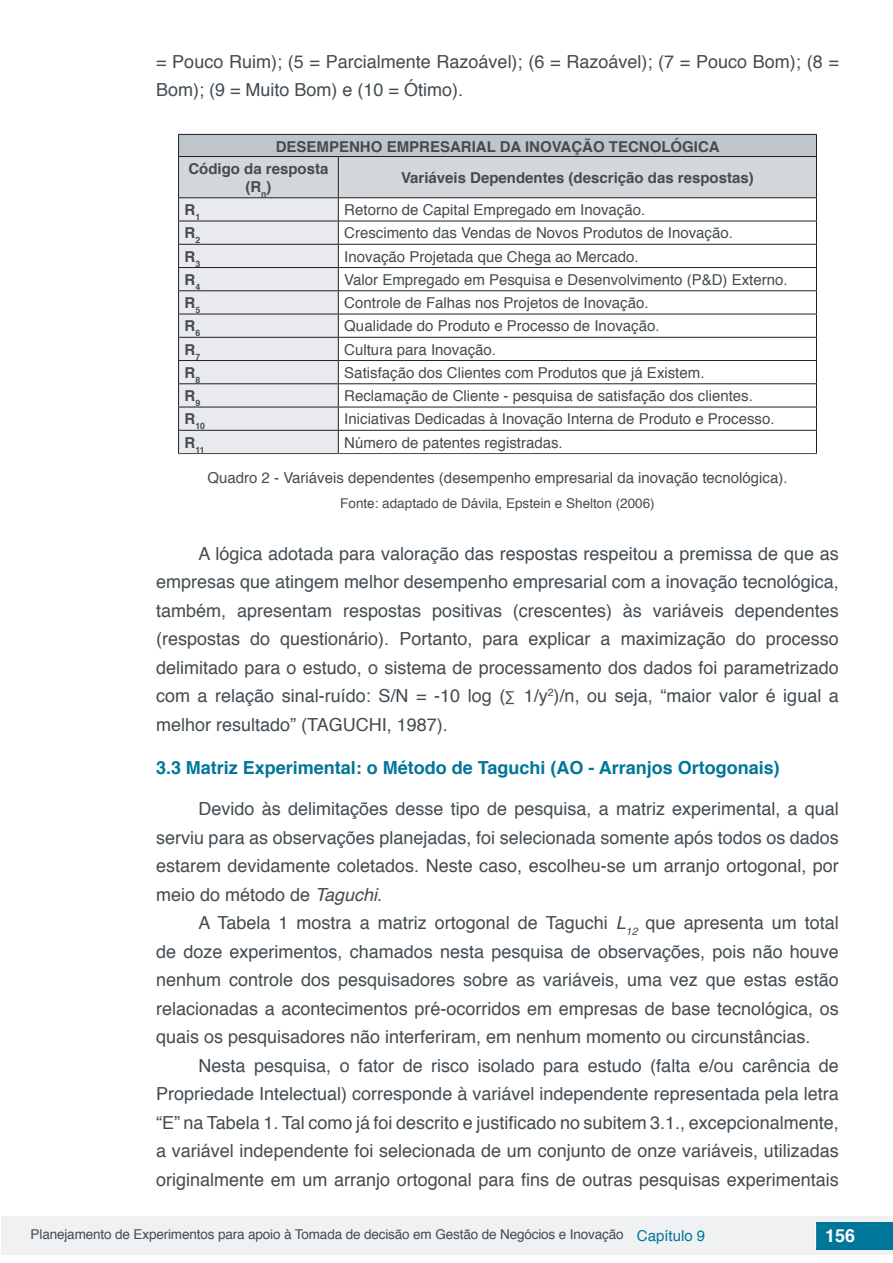
<style>
.page{position:relative;width:893px;height:1263px;background:#fff}
.page>*{position:absolute;margin:0;border:0;box-sizing:border-box;transform-origin:0 0}
.txt{font:18px/28.5px "Helvetica";color:#434c52;text-align:justify}
.t1{font:700 18px "Helvetica";color:#007699}
.t2{font:700 18px "Helvetica";color:#fff}
.info_tab_gra_imag{font:15px "Helvetica";color:#434c52}
.Body_Text_2{font:700 15px/18px "Helvetica";color:#434c52;text-align:center}
.fonte_tab_gra_imag{font:13.5px "Helvetica";letter-spacing:-.01em;color:#434c52}
.t3{font:700 8.7px "Helvetica";color:#434c52}
.s1{font-size:15px}
.s2{font-style:italic}
.s3{font-size:15px;color:#007699}
</style>
<div class="page">
<div style="left:1px;top:1216px;width:891px;height:38px;background:#f0f1f2"></div>
<div style="left:816px;top:1222px;width:77px;height:27px;background:#007699"></div>
<svg style="left:815px;top:1224px;width:1px;height:24px"></svg>
<hr style="left:178px;top:134px;width:160px;height:1px;background:#231f20">
<hr style="left:338px;top:134px;width:479px;height:1px;background:#231f20">
<svg style="left:178px;top:135px;width:639px;height:318px"></svg>
<hr style="left:178px;top:156px;width:160px;height:1px;background:#231f20">
<hr style="left:178px;top:197px;width:160px;height:1px;background:#231f20">
<hr style="left:338px;top:197px;width:479px;height:1px;background:#231f20">
<hr style="left:338px;top:221px;width:479px;height:1px;background:#231f20">
<hr style="left:338px;top:267px;width:479px;height:1px;background:#231f20">
<hr style="left:338px;top:383px;width:479px;height:1px;background:#231f20">
<hr style="left:178px;top:453px;width:160px;height:1px;background:#434c52">
<hr style="left:338px;top:453px;width:479px;height:1px;background:#434c52">
<p class="txt" style="left:156px;top:47px;width:684px">= Pouco Ruim); (5 = Parcialmente Razoável); (6 = Razoável); (7 = Pouco Bom); (8 =<br>Bom); (9 = Muito Bom) e (10 = Ótimo).</p>
<p class="Body_Text_2" style="left:276px;top:138px;width:445px">DESEMPENHO EMPRESARIAL DA INOVAÇÃO TECNOLÓGICA</p>
<p class="Body_Text_2" style="left:188px;top:160px;width:142px">Código da resposta (R<sub>n</sub>)</p>
<p class="Body_Text_2" style="left:401px;top:169px;width:354px">Variáveis Dependentes (descrição das respostas)</p>
<p class="Body_Text_2" style="left:185px;top:201px;width:17px">R<sub>1</sub></p>
<p class="info_tab_gra_imag" style="left:344px;top:198px;width:302px">Retorno de Capital Empregado em Inovação.</p>
<p class="Body_Text_2" style="left:185px;top:224px;width:17px">R<sub>2</sub></p>
<p class="info_tab_gra_imag" style="left:344px;top:221px;width:390px">Crescimento das Vendas de Novos Produtos de Inovação.</p>
<p class="Body_Text_2" style="left:185px;top:247px;width:17px">R<sub>3</sub></p>
<p class="info_tab_gra_imag" style="left:344px;top:245px;width:296px">Inovação Projetada que Chega ao Mercado.</p>
<p class="Body_Text_2" style="left:185px;top:271px;width:17px">R<sub>4</sub></p>
<p class="info_tab_gra_imag" style="left:344px;top:268px;width:445px">Valor Empregado em Pesquisa e Desenvolvimento (P&amp;D) Externo.</p>
<p class="Body_Text_2" style="left:185px;top:294px;width:17px">R<sub>5</sub></p>
<p class="info_tab_gra_imag" style="left:344px;top:291px;width:306px">Controle de Falhas nos Projetos de Inovação.</p>
<p class="Body_Text_2" style="left:185px;top:317px;width:17px">R<sub>6</sub></p>
<p class="info_tab_gra_imag" style="left:344px;top:314px;width:317px">Qualidade do Produto e Processo de Inovação.</p>
<p class="Body_Text_2" style="left:185px;top:340px;width:17px">R<sub>7</sub></p>
<p class="info_tab_gra_imag" style="left:344px;top:338px;width:153px">Cultura para Inovação.</p>
<p class="Body_Text_2" style="left:185px;top:364px;width:17px">R<sub>8</sub></p>
<p class="info_tab_gra_imag" style="left:344px;top:361px;width:362px">Satisfação dos Clientes com Produtos que já Existem.</p>
<p class="Body_Text_2" style="left:185px;top:387px;width:17px">R<sub>9</sub></p>
<p class="info_tab_gra_imag" style="left:344px;top:384px;width:410px">Reclamação de Cliente - pesquisa de satisfação dos clientes.</p>
<p class="t3" style="left:185px;top:419px;width:22px"><sup>R</sup>10</p>
<p class="info_tab_gra_imag" style="left:344px;top:407px;width:432px">Iniciativas Dedicadas à Inovação Interna de Produto e Processo.</p>
<p class="t3" style="left:185px;top:442px;width:22px"><sup>R</sup>11</p>
<p class="info_tab_gra_imag" style="left:344px;top:431px;width:220px">Número de patentes registradas.</p>
<p class="info_tab_gra_imag" style="left:207px;top:466px;width:581px">Quadro 2 - Variáveis dependentes (desempenho empresarial da inovação tecnológica).</p>
<p class="fonte_tab_gra_imag" style="left:340px;top:492px;width:316px">Fonte: adaptado de Dávila, Epstein e Shelton (2006)</p>
<p class="txt" style="left:156px;top:540px;width:684px;text-indent:43px">A lógica adotada para valoração das respostas respeitou a premissa de que as empresas que atingem melhor desempenho empresarial com a inovação tecnológica, também, apresentam respostas positivas (crescentes) às variáveis dependentes (respostas do questionário). Portanto, para explicar a maximização do processo delimitado para o estudo, o sistema de processamento dos dados foi parametrizado com a relação sinal-ruído: S/N = -10 log (<span class="s1">∑</span> 1/y<sup>2</sup>)/n, ou seja, “maior valor é igual a melhor resultado” (TAGUCHI, 1987).</p>
<p class="t1" style="left:156px;top:753px;width:625px">3.3 Matriz Experimental: o Método de Taguchi (AO - Arranjos Ortogonais)</p>
<p class="txt" style="left:156px;top:795px;width:684px;text-indent:43px">Devido às delimitações desse tipo de pesquisa, a matriz experimental, a qual serviu para as observações planejadas, foi selecionada somente após todos os dados estarem devidamente coletados. Neste caso, escolheu-se um arranjo ortogonal, por meio do método de <span class="s2">Taguchi</span>.</p>
<p class="txt" style="left:156px;top:909px;width:684px;text-indent:43px">A Tabela 1 mostra a matriz ortogonal de Taguchi <span class="s2">L</span><sub>12</sub> que apresenta um total de doze experimentos, chamados nesta pesquisa de observações, pois não houve nenhum controle dos pesquisadores sobre as variáveis, uma vez que estas estão relacionadas a acontecimentos pré-ocorridos em empresas de base tecnológica, os quais os pesquisadores não interferiram, em nenhum momento ou circunstâncias.</p>
<p class="txt" style="left:156px;top:1052px;width:684px;text-indent:43px">Nesta pesquisa, o fator de risco isolado para estudo (falta e/ou carência de Propriedade Intelectual) corresponde à variável independente representada pela letra “E” na Tabela 1. Tal como já foi descrito e justificado no subitem 3.1., excepcionalmente, a variável independente foi selecionada de um conjunto de onze variáveis, utilizadas originalmente em um arranjo ortogonal para fins de outras pesquisas experimentais</p>
<p class="fonte_tab_gra_imag" style="left:31px;top:1223px;width:676px">Planejamento de Experimentos para apoio à Tomada de decisão em Gestão de Negócios e Inovação <span class="s3">Capítulo 9</span></p>
<p class="t2" style="left:825px;top:1221px;width:32px">156</p>
</div>
